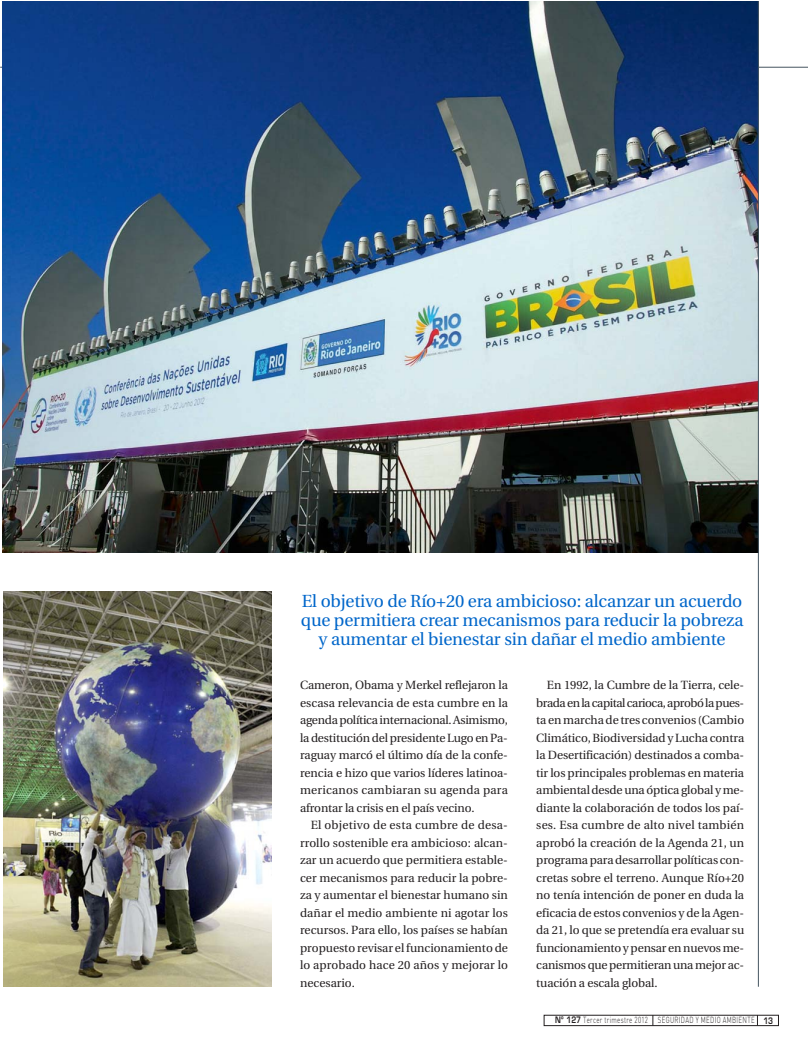
<style>
.page{position:relative;width:808px;height:1053px;background:#fff}
.page>*{position:absolute;margin:0;border:0;box-sizing:border-box;transform-origin:0 0}
.t1{font:17.5px/18.8px "Utopia";letter-spacing:-.01em;color:#0066ca;text-align:center}
.t2{font:11.88px/17.5px "Utopia";letter-spacing:-.01em;color:#231f20;text-align:justify}
.t3{font:300 8.75px "DIN";letter-spacing:.05em;color:#231f20;scale:.7 1}
.s1{font-family:"Eurostile";font-weight:600}
</style>
<div class="page">
<hr style="left:0;top:67px;width:808px;height:1px;background:#455560">
<div style="left:544px;top:1014px;width:234px;height:11px;border:1px solid #231f20"></div>
<img style="left:2px;top:1px;width:756px;height:551px">
<img style="left:4px;top:591px;width:268px;height:395px">
<hr style="left:758px;top:1px;width:1px;height:985px;background:#455560">
<h1 class="t1" style="left:301px;top:593px;width:444px">El objetivo de Río+20 era ambicioso: alcanzar un acuerdo que permitiera crear mecanismos para reducir la pobreza y aumentar el bienestar sin dañar el medio ambiente</h1>
<p class="t2" style="left:300px;top:677px;width:209px">Cameron, Obama y Merkel reflejaron la escasa relevancia de esta cumbre en la agenda política internacional. Asimismo, la destitución del presidente Lugo en Pa&shy;raguay marcó el último día de la confe&shy;rencia e hizo que varios líderes latinoa&shy;mericanos cambiaran su agenda para afrontar la crisis en el país vecino.</p>
<p class="t2" style="left:300px;top:817px;width:209px;text-indent:11px">El objetivo de esta cumbre de desa&shy;rrollo sostenible era ambicioso: alcan&shy;zar un acuerdo que permitiera estable&shy;cer mecanismos para reducir la pobre&shy;za y aumentar el bienestar humano sin dañar el medio ambiente ni agotar los recursos. Para ello, los países se habían propuesto revisar el funcionamiento de lo aprobado hace 20 años y mejorar lo necesario.</p>
<p class="t2" style="left:536px;top:677px;width:209px;text-indent:11px">En 1992, la Cumbre de la Tierra, cele&shy;brada en la capital carioca, aprobó la pues&shy;ta en marcha de tres convenios (Cambio Climático, Biodiversidad y Lucha contra la Desertificación) destinados a comba&shy;tir los principales problemas en materia ambiental desde una óptica global y me&shy;diante la colaboración de todos los paí&shy;ses. Esa cumbre de alto nivel también aprobó la creación de la Agenda 21, un programa para desarrollar políticas con&shy;cretas sobre el terreno. Aunque Río+20 no tenía intención de poner en duda la eficacia de estos convenios y de la Agen&shy;da 21, lo que se pretendía era evaluar su funcionamiento y pensar en nuevos me&shy;canismos que permitieran una mejor ac&shy;tuación a escala global.</p>
<p class="t3" style="left:555px;top:1017px;width:313px"><span class="s1">Nº 127</span> Tercer trimestre 2012 SEGURIDAD Y MEDIO AMBIENTE <span class="s1">13</span></p>
</div>
